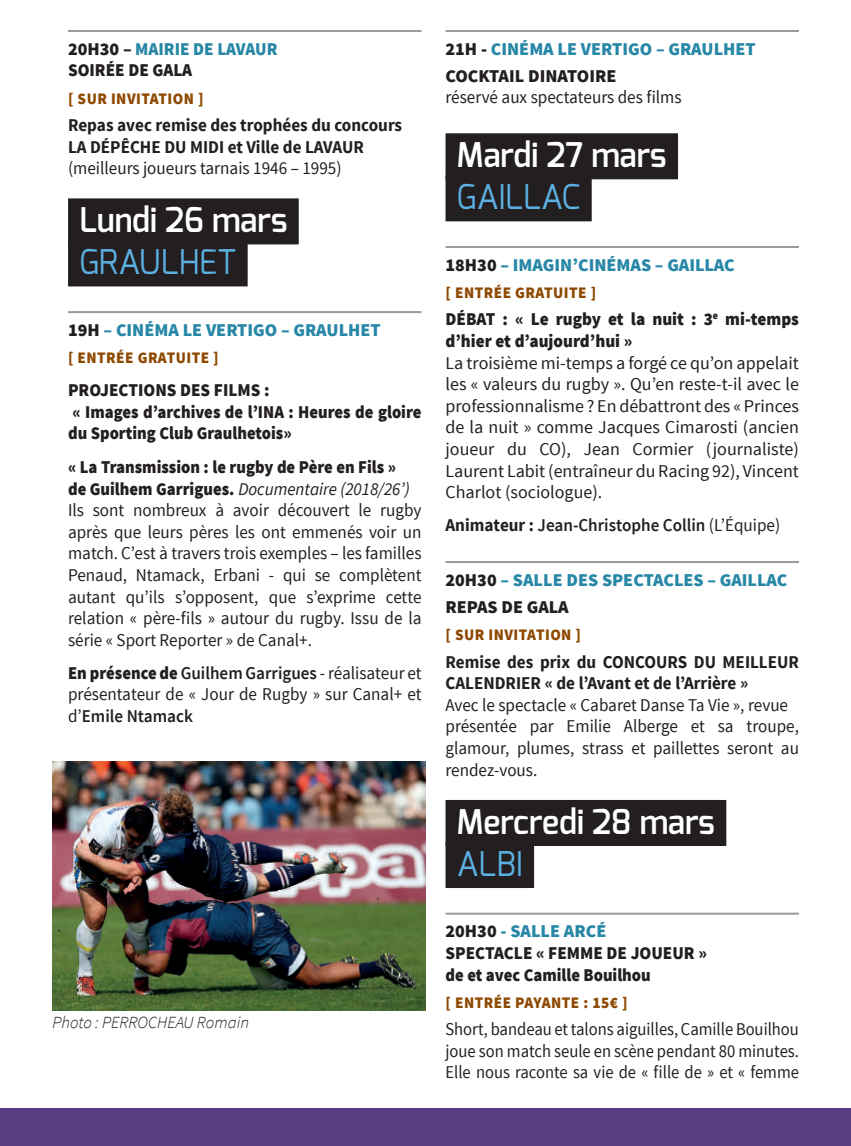
<style>
.page{position:relative;width:851px;height:1146px;background:#fff}
.page>*{position:absolute;margin:0;border:0;box-sizing:border-box;transform-origin:0 0}
.t1{font:600 34px "Exo";color:#fff;scale:.95 1}
.t2{font:34px "Exo";color:#5bb1e3;scale:.95 1}
.t3{font:18px/21.6px "Source Sans Pro";color:#231f20;scale:.95 1}
.t4{font:18px/21.6px "Source Sans Pro";color:#231f20;text-align:justify}
.t5{font:900 18px/27.2px "Source Sans Pro";color:#2787a6}
.t6{font:900 18px/21.6px "Source Sans Pro";color:#231f20;scale:.95 1}
.t7{font:700 18px/21.6px "Source Sans Pro";color:#231f20;scale:.95 1}
.t8{font:18px/21.6px "Source Sans Pro";color:#231f20;text-align:justify;scale:.92 1}
.t9{font:900 18px/21.6px "Source Sans Pro";color:#231f20}
.t10{font:600 18px "Source Sans Pro";color:#231f20;scale:.95 1}
.t11{font:italic 300 17px "Source Sans Pro";color:#231f20}
.t12{font:900 16px "Source Sans Pro";letter-spacing:.03em;color:#8e4900;scale:.95 1}
.s1{color:#2787a6}
.s2{color:#231f20}
.s3{font-weight:900}
.s4{font-style:italic}
.s5{font-weight:600}
.s6{font-weight:700}
.s7{font-weight:400}
</style>
<div class="page">
<div style="left:0;top:1108px;width:850px;height:37px;background:#5a3d81"></div>
<hr style="left:68px;top:30px;width:353px;height:2px;background:#97999c">
<div style="left:68px;top:198px;width:231px;height:46px;background:#231f20"></div>
<div style="left:68px;top:240px;width:179px;height:46px;background:#231f20"></div>
<hr style="left:68px;top:311px;width:353px;height:2px;background:#97999c">
<hr style="left:445px;top:30px;width:353px;height:2px;background:#97999c">
<div style="left:445px;top:133px;width:233px;height:46px;background:#231f20"></div>
<div style="left:445px;top:175px;width:146px;height:46px;background:#231f20"></div>
<hr style="left:445px;top:246px;width:353px;height:2px;background:#97999c">
<hr style="left:445px;top:561px;width:353px;height:2px;background:#97999c">
<div style="left:445px;top:799px;width:281px;height:46px;background:#231f20"></div>
<div style="left:445px;top:841px;width:89px;height:46px;background:#231f20"></div>
<hr style="left:445px;top:912px;width:353px;height:2px;background:#97999c">
<img style="left:53px;top:761px;width:373px;height:249px">
<p class="t9" style="left:68px;top:39px;width:211px">20H30 – <span class="s1">MAIRIE DE LAVAUR<br></span>SOIRÉE DE GALA</p>
<p class="t12" style="left:68px;top:88px;width:144px">[ SUR INVITATION ]</p>
<p class="t7" style="left:68px;top:115px;width:353px">Repas avec remise des trophées du concours<br>LA DÉPÊCHE DU MIDI et Ville de LAVAUR</p>
<p class="t3" style="left:68px;top:158px;width:289px">(meilleurs joueurs tarnais 1946 – 1995)</p>
<h1 class="t1" style="left:79px;top:198px;width:220px">Lundi 26 mars</h1>
<h1 class="t2" style="left:79px;top:240px;width:167px">GRAULHET</h1>
<p class="t5" style="left:68px;top:317px;width:314px"><span class="s2">19H</span> – CINÉMA LE VERTIGO – GRAULHET</p>
<p class="t12" style="left:68px;top:347px;width:160px">[ ENTRÉE GRATUITE ]</p>
<p class="t6" style="left:68px;top:380px;width:373px">PROJECTIONS DES FILMS :<br>« Images d’archives de l’INA : Heures de gloire du Sporting Club Graulhetois»</p>
<p class="t3" style="left:68px;top:456px;width:373px"><span class="s3">« La Transmission : le rugby de Père en Fils »<br>de Guilhem Garrigues.</span> <span class="s4">Documentaire (2018/26’)<br></span>Ils sont nombreux à avoir découvert le rugby après que leurs pères les ont emmenés voir un match. C’est à travers trois exemples – les familles Penaud, Ntamack, Erbani - qui se complètent autant qu’ils s’opposent, que s’exprime cette relation « père-fils » autour du rugby. Issu de la série « Sport Reporter » de Canal+.</p>
<p class="t3" style="left:68px;top:662px;width:373px;text-align:justify"><span class="s3">En présence de</span> <span class="s5">Guilhem Garrigues</span> - réalisateur et présentateur de « Jour de Rugby » sur Canal+ et d’<span class="s5">Emile Ntamack</span></p>
<p class="t11" style="left:52px;top:1011px;width:198px">Photo : PERROCHEAU Romain</p>
<p class="t5" style="left:445px;top:36px;width:311px"><span class="s2">21H -</span> CINÉMA LE VERTIGO – GRAULHET<br><span class="s2">COCKTAIL DINATOIRE</span></p>
<p class="t3" style="left:445px;top:87px;width:250px">réservé aux spectateurs des films</p>
<h1 class="t1" style="left:457px;top:133px;width:222px">Mardi 27 mars</h1>
<h1 class="t2" style="left:457px;top:175px;width:131px">GAILLAC</h1>
<p class="t5" style="left:445px;top:252px;width:291px"><span class="s2">18H30</span> – IMAGIN’CINÉMAS – GAILLAC</p>
<p class="t12" style="left:445px;top:282px;width:160px">[ ENTRÉE GRATUITE ]</p>
<p class="t6" style="left:445px;top:309px;width:373px">DÉBAT : « Le rugby et la nuit : 3<sup>e</sup> mi-temps d’hier et d’aujourd’hui »</p>
<p class="t4" style="left:445px;top:352px;width:355px">La troisième mi-temps a forgé ce qu’on appelait les « valeurs du rugby ». Qu’en reste-t-il avec le professionnalisme ? En débattront des « Princes de la nuit » comme Jacques Cimarosti (ancien joueur du CO), Jean Cormier (journaliste)<br>Laurent Labit (entraîneur du Racing 92), Vincent Charlot (sociologue).</p>
<p class="t10" style="left:445px;top:513px;width:354px"><span class="s6">Animateur :</span> Jean-Christophe Collin <span class="s7">(L’Équipe)</span></p>
<p class="t5" style="left:445px;top:567px;width:343px"><span class="s2">20H30</span> – SALLE DES SPECTACLES – GAILLAC<br><span class="s2">REPAS DE GALA</span></p>
<p class="t12" style="left:445px;top:624px;width:144px">[ SUR INVITATION ]</p>
<p class="t7" style="left:445px;top:651px;width:373px">Remise des prix du CONCOURS DU MEILLEUR<br>CALENDRIER « de l’Avant et de l’Arrière »</p>
<p class="t3" style="left:445px;top:694px;width:373px">Avec le spectacle « Cabaret Danse Ta Vie », revue présentée par Emilie Alberge et sa troupe, glamour, plumes, strass et paillettes seront au rendez-vous.</p>
<h1 class="t1" style="left:457px;top:799px;width:273px">Mercredi 28 mars</h1>
<h1 class="t2" style="left:457px;top:841px;width:71px">ALBI</h1>
<p class="t9" style="left:445px;top:921px;width:263px">20H30 <span class="s1">- SALLE ARCÉ<br></span>SPECTACLE « FEMME DE JOUEUR » de et avec Camille Bouilhou</p>
<p class="t12" style="left:445px;top:991px;width:193px">[ ENTRÉE PAYANTE : 15€ ]</p>
<p class="t8" style="left:445px;top:1018px;width:385px">Short, bandeau et talons aiguilles, Camille Bouilhou joue son match seule en scène pendant 80 minutes.<br>Elle nous raconte sa vie de « fille de » et « femme</p>
</div>
